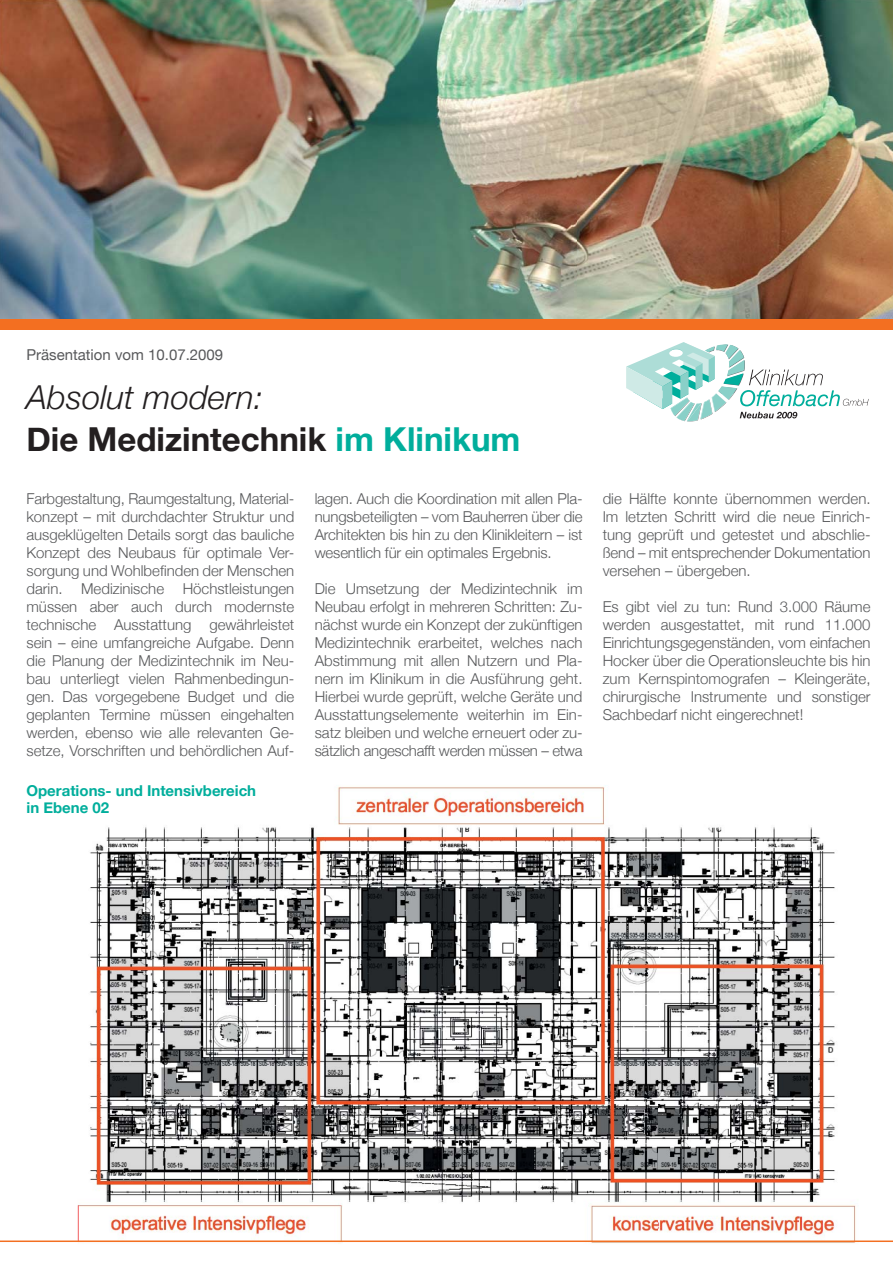
<style>
.page{position:relative;width:893px;height:1263px;background:#fff}
.page>*{position:absolute;margin:0;border:0;box-sizing:border-box;transform-origin:0 0}
.t1{font:700 33px/42px "Helvetica Neue";color:#231f20}
.t2{font:300 15px/18px "Helvetica Neue";color:#58595b;text-align:justify}
.t3{font:700 15px/16.5px "Helvetica Neue";color:#00ae9c}
.t4{font:15px "Helvetica Neue";color:#58595b}
.s1{font-weight:300;font-style:italic}
.s2{color:#00ae9c}
</style>
<div class="page">
<img style="left:0;top:0;width:893px;height:319px">
<svg style="left:626px;top:342px;width:242px;height:80px"></svg>
<div style="left:0;top:319px;width:893px;height:11px;background:#f36f21"></div>
<img style="left:78px;top:785px;width:792px;height:459px">
<img style="left:78px;top:785px;width:178px;height:14px">
<img style="left:78px;top:802px;width:31px;height:11px">
<hr style="left:78px;top:1205px;width:1px;height:36px;background:#f15d60">
<hr style="left:0;top:1241px;width:893px;height:1px;background:#f36f21">
<p class="t4" style="left:26px;top:346px;width:198px">Präsentation vom 10.07.2009</p>
<h1 class="t1" style="left:26px;top:376px;width:495px"><span class="s1">Absolut modern:<br></span>Die Medizintechnik <span class="s2">im Klinikum</span></h1>
<p class="t2" style="left:26px;top:489px;width:269px">Farbgestaltung, Raumgestaltung, Material&shy;konzept – mit durchdachter Struktur und ausgeklügelten Details sorgt das bauliche Konzept des Neubaus für optimale Ver&shy;sorgung und Wohlbefinden der Menschen darin. Medizinische Höchstleistungen müssen aber auch durch modernste technische Ausstattung gewährleistet sein – eine umfangreiche Aufgabe. Denn die Planung der Medizintechnik im Neu&shy;bau unterliegt vielen Rahmenbedingun&shy;gen. Das vorgegebene Budget und die geplanten Termine müssen eingehalten werden, ebenso wie alle relevanten Ge&shy;setze, Vorschriften und behördlichen Auf-</p>
<p class="t3" style="left:26px;top:782px;width:231px">Operations- und Intensivbereich in Ebene 02</p>
<p class="t2" style="left:315px;top:489px;width:269px">lagen. Auch die Koordination mit allen Pla&shy;nungsbeteiligten – vom Bauherren über die Architekten bis hin zu den Klinikleitern – ist wesentlich für ein optimales Ergebnis.</p>
<p class="t2" style="left:315px;top:579px;width:269px">Die Umsetzung der Medizintechnik im Neubau erfolgt in mehreren Schritten: Zu&shy;nächst wurde ein Konzept der zukünftigen Medizintechnik erarbeitet, welches nach Abstimmung mit allen Nutzern und Pla&shy;nern im Klinikum in die Ausführung geht.<br>Hierbei wurde geprüft, welche Geräte und Ausstattungselemente weiterhin im Ein&shy;satz bleiben und welche erneuert oder zu&shy;sätzlich angeschafft werden müssen – etwa</p>
<p class="t2" style="left:603px;top:489px;width:269px">die Hälfte konnte übernommen werden.<br>Im letzten Schritt wird die neue Einrich&shy;tung geprüft und getestet und abschlie&shy;ßend – mit entsprechender Dokumentation versehen – übergeben.</p>
<p class="t2" style="left:603px;top:597px;width:269px">Es gibt viel zu tun: Rund 3.000 Räume werden ausgestattet, mit rund 11.000<br>Einrichtungsgegenständen, vom einfachen Hocker über die Operationsleuchte bis hin zum Kernspintomografen – Kleingeräte, chirurgische Instrumente und sonstiger Sachbedarf nicht eingerechnet!</p>
</div>
